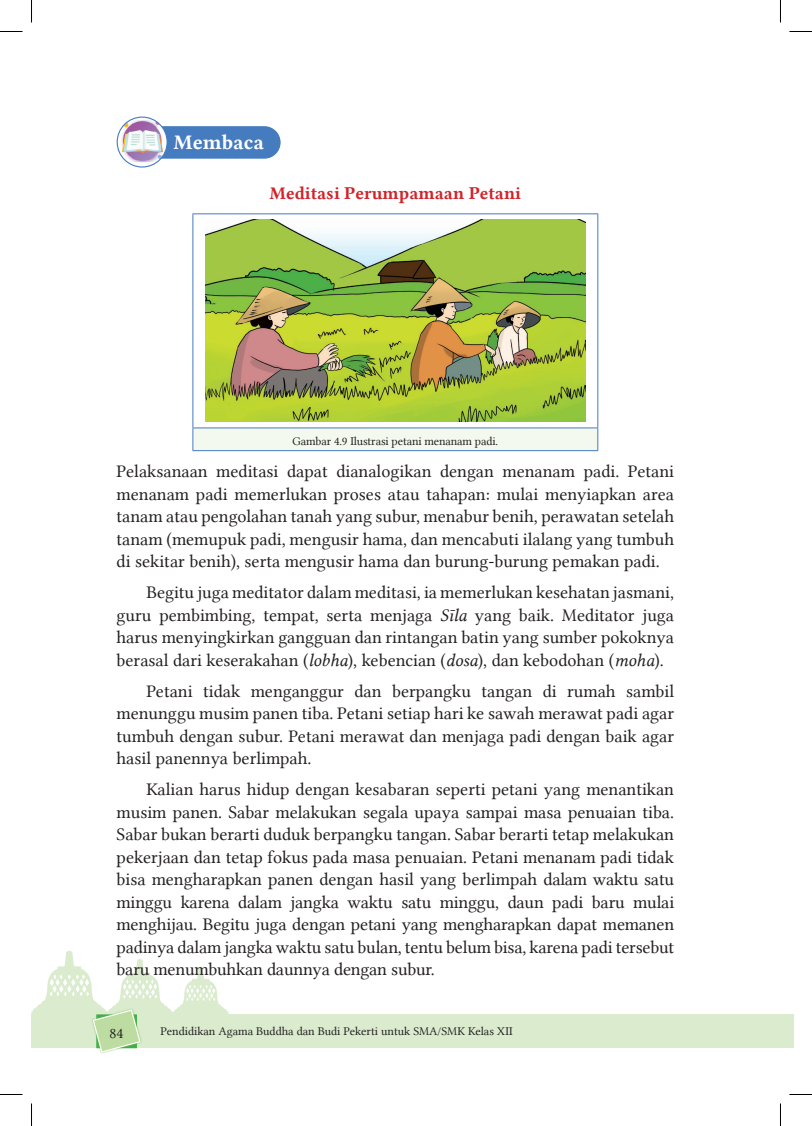
<style>
.page{position:relative;width:812px;height:1126px;background:#fff}
.page>*{position:absolute;margin:0;border:0;box-sizing:border-box;transform-origin:0 0}
.t1{font:21px "Lin Libertine B";color:#fff}
.t2{font:18px/22.5px "Lin Libertine";color:#231f20;text-align:justify}
.t3{font:18px "Lin Libertine B";color:#d1232a}
.t4{font:15px "Lin Libertine";color:#231f20}
.t5{font:12px "Lin Libertine";color:#231f20}
.s1{font-family:"Lin Libertine I"}
</style>
<div class="page">
<div style="left:780px;top:1014px;width:13px;height:34px;background:#daebce"></div>
<div style="left:32px;top:1014px;width:748px;height:34px;background:#daebce"></div>
<div style="left:91px;top:1008px;width:51px;height:47px;background:#7ac24c;opacity:.75"></div>
<svg style="left:32px;top:951px;width:196px;height:102px"></svg>
<div style="left:140px;top:126px;width:140px;height:33px;background:#457bbf;border-radius:16px"></div>
<svg style="left:117px;top:117px;width:50px;height:50px"></svg>
<img style="left:120px;top:120px;width:44px;height:42px">
<div style="left:117px;top:117px;width:51px;height:51px;border:1px solid #457bbf;border-radius:50%"></div>
<div style="left:193px;top:428px;width:404px;height:23px;background:#f3f9ee"></div>
<hr style="left:192px;top:214px;width:1px;height:214px;background:#457bbf">
<hr style="left:192px;top:213px;width:406px;height:1px;background:#457bbf">
<hr style="left:597px;top:214px;width:1px;height:214px;background:#457bbf">
<svg style="left:192px;top:429px;width:1px;height:21px"></svg>
<hr style="left:192px;top:428px;width:406px;height:1px;background:#457bbf">
<svg style="left:597px;top:428px;width:1px;height:22px"></svg>
<hr style="left:192px;top:450px;width:406px;height:1px;background:#457bbf">
<img style="left:205px;top:220px;width:380px;height:202px">
<svg style="left:0;top:31px;width:22px;height:1px"></svg>
<svg style="left:789px;top:31px;width:22px;height:1px"></svg>
<svg style="left:0;top:1094px;width:22px;height:1px"></svg>
<svg style="left:789px;top:1094px;width:22px;height:1px"></svg>
<svg style="left:31px;top:0;width:1px;height:22px"></svg>
<svg style="left:31px;top:1103px;width:1px;height:23px"></svg>
<svg style="left:780px;top:0;width:1px;height:22px"></svg>
<svg style="left:780px;top:1103px;width:1px;height:23px"></svg>
<p class="t1" style="left:174px;top:127px;width:92px">Membaca</p>
<p class="t3" style="left:270px;top:180px;width:252px">Meditasi Perumpamaan Petani</p>
<p class="t5" style="left:292px;top:434px;width:207px">Gambar 4.9 Ilustrasi petani menanam padi.</p>
<p class="t2" style="left:117px;top:460px;width:559px">Pelaksanaan meditasi dapat dianalogikan dengan menanam padi. Petani menanam padi memerlukan proses atau tahapan: mulai menyiapkan area tanam atau pengolahan tanah yang subur, menabur benih, perawatan setelah tanam (memupuk padi, mengusir hama, dan mencabuti ilalang yang tumbuh di sekitar benih), serta mengusir hama dan burung-burung pemakan padi.</p>
<p class="t2" style="left:117px;top:581px;width:559px;text-indent:30px">Begitu juga meditator dalam meditasi, ia memerlukan kesehatan jasmani, guru pembimbing, tempat, serta menjaga <span class="s1">Sīla</span> yang baik. Meditator juga harus menyingkirkan gangguan dan rintangan batin yang sumber pokoknya berasal dari keserakahan (<span class="s1">lobha</span>), kebencian (<span class="s1">dosa</span>), dan kebodohan (<span class="s1">moha</span>).</p>
<p class="t2" style="left:117px;top:679px;width:559px;text-indent:30px">Petani tidak menganggur dan berpangku tangan di rumah sambil menunggu musim panen tiba. Petani setiap hari ke sawah merawat padi agar tumbuh dengan subur. Petani merawat dan menjaga padi dengan baik agar hasil panennya berlimpah.</p>
<p class="t2" style="left:117px;top:778px;width:559px;text-indent:30px">Kalian harus hidup dengan kesabaran seperti petani yang menantikan musim panen. Sabar melakukan segala upaya sampai masa penuaian tiba.<br>Sabar bukan berarti duduk berpangku tangan. Sabar berarti tetap melakukan pekerjaan dan tetap fokus pada masa penuaian. Petani menanam padi tidak bisa mengharapkan panen dengan hasil yang berlimpah dalam waktu satu minggu karena dalam jangka waktu satu minggu, daun padi baru mulai menghijau. Begitu juga dengan petani yang mengharapkan dapat memanen padinya dalam jangka waktu satu bulan, tentu belum bisa, karena padi tersebut baru menumbuhkan daunnya dengan subur.</p>
<p class="t4" style="left:110px;top:1025px;width:15px">84</p>
<p class="t5" style="left:160px;top:1024px;width:354px">Pendidikan Agama Buddha dan Budi Pekerti untuk SMA/SMK Kelas XII</p>
</div>
